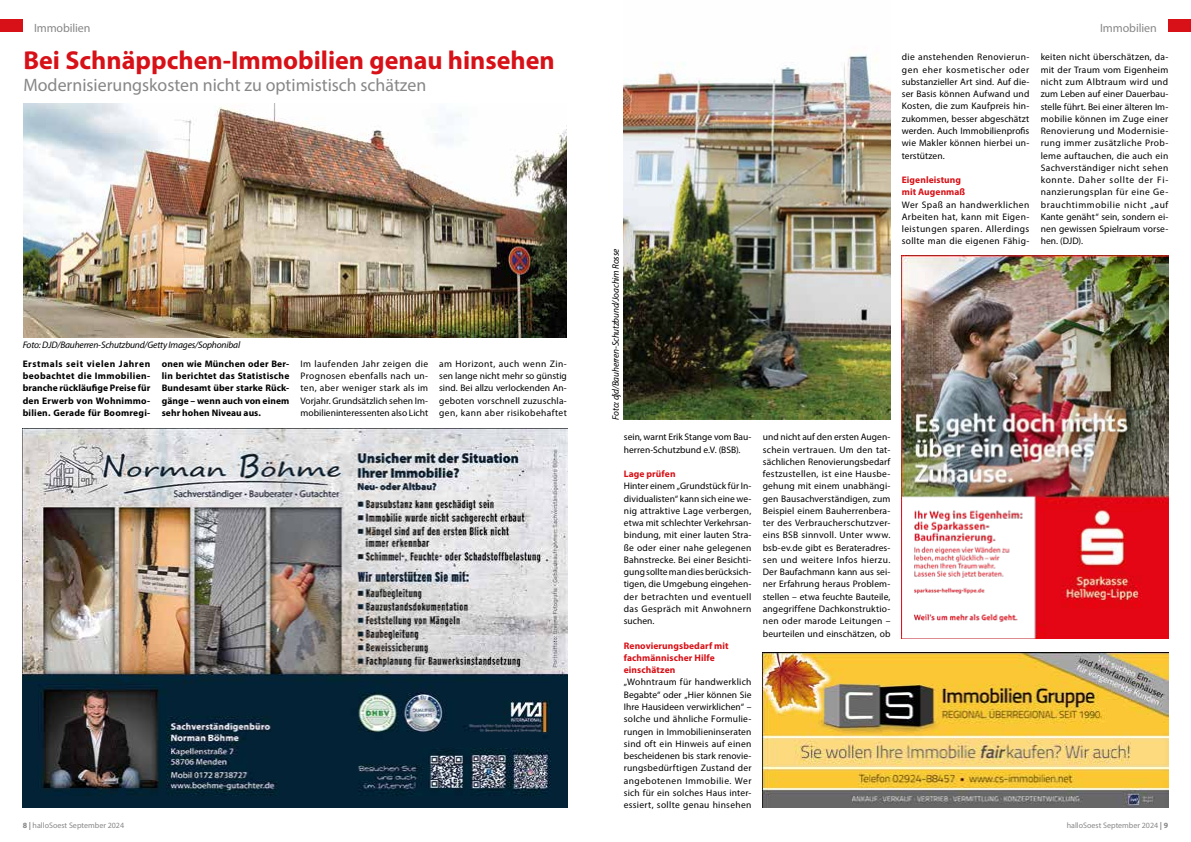
<style>
.page{position:relative;width:1191px;height:842px;background:#fff}
.page>*{position:absolute;margin:0;border:0;box-sizing:border-box;transform-origin:0 0}
.t1{font:700 26px "Myriad Pro";color:#d71117}
.t2{font:18px "Myriad Pro";color:#878787}
.t3{font:12px "Myriad Pro";letter-spacing:-.005em;color:#878787}
.t4{font:9.5px/12.3px "Myriad Pro";letter-spacing:.02em;color:#000;text-align:justify}
.t5{font:700 9.5px/12.3px "Myriad Pro";letter-spacing:.01em;color:#000;text-align:justify}
.t6{font:italic 9.5px "Myriad Pro";letter-spacing:-.02em;color:#000}
.t7{font:700 9.5px/12.3px "Myriad Pro";letter-spacing:.01em;color:#d71117}
.t8{font:8px "Myriad Pro";color:#878787}
.s1{font-weight:700}
</style>
<div class="page">
<div style="left:0;top:19px;width:23px;height:13px;background:#d71117"></div>
<img style="left:23px;top:103px;width:544px;height:234px">
<div style="left:1168px;top:19px;width:23px;height:13px;background:#d71117"></div>
<img style="left:901px;top:256px;width:267px;height:382px">
<img style="left:23px;top:428px;width:544px;height:380px">
<img style="left:763px;top:653px;width:405px;height:155px">
<img style="left:624px;top:54px;width:266px;height:366px">
<p class="t3" style="left:34px;top:20px;width:58px">Immobilien</p>
<h1 class="t1" style="left:23px;top:43px;width:533px">Bei Schnäppchen-Immobilien genau hinsehen</h1>
<h2 class="t2" style="left:23px;top:74px;width:404px">Modernisierungskosten nicht zu optimistisch schätzen</h2>
<p class="t6" style="left:23px;top:339px;width:219px">Foto: DJD/Bauherren-Schutzbund/Getty Images/Sophonibal</p>
<p class="t5" style="left:23px;top:357px;width:129px">Erstmals seit vielen Jahren beobachtet die Immobilien&shy;branche rückläufige Preise für den Erwerb von Wohnimmo&shy;bilien. Gerade für Boomregi-</p>
<p class="t5" style="left:162px;top:357px;width:129px">onen wie München oder Ber&shy;lin berichtet das Statistische Bundesamt über starke Rück&shy;gänge – wenn auch von einem sehr hohen Niveau aus.</p>
<p class="t4" style="left:300px;top:357px;width:129px">Im laufenden Jahr zeigen die Prognosen ebenfalls nach un&shy;ten, aber weniger stark als im Vorjahr. Grundsätzlich sehen Im&shy;mobilieninteressenten also Licht</p>
<p class="t4" style="left:439px;top:357px;width:129px">am Horizont, auch wenn Zin&shy;sen lange nicht mehr so günstig sind. Bei allzu verlockenden An&shy;geboten vorschnell zuzuschla&shy;gen, kann aber risikobehaftet</p>
<p class="t8" style="left:23px;top:821px;width:103px"><span class="s1">8 |</span> halloSoest September 2024</p>
<p class="t6" style="left:610px;top:420px;width:172px;rotate:-90deg">Foto: djd/Bauherren-Schutzbund/Joachim Rosse</p>
<p class="t4" style="left:624px;top:431px;width:129px">sein, warnt Erik Stange vom Bau&shy;herren-Schutzbund e.V. (BSB).</p>
<p class="t7" style="left:624px;top:467px;width:53px">Lage prüfen</p>
<p class="t4" style="left:624px;top:480px;width:129px">Hinter einem „Grundstück für In&shy;dividualisten“ kann sich eine we&shy;nig attraktive Lage verbergen, etwa mit schlechter Verkehrsan&shy;bindung, mit einer lauten Stra&shy;ße oder einer nahe gelegenen Bahnstrecke. Bei einer Besichti&shy;gung sollte man dies berücksich&shy;tigen, die Umgebung eingehen&shy;der betrachten und eventuell das Gespräch mit Anwohnern suchen.</p>
<p class="t7" style="left:624px;top:639px;width:106px">Renovierungsbedarf mit fachmännischer Hilfe einschätzen</p>
<p class="t4" style="left:624px;top:676px;width:129px">„Wohntraum für handwerklich Begabte“ oder „Hier können Sie Ihre Hausideen verwirklichen“ – solche und ähnliche Formulie&shy;rungen in Immobilieninseraten sind oft ein Hinweis auf einen bescheidenen bis stark renovie&shy;rungsbedürftigen Zustand der angebotenen Immobilie. Wer sich für ein solches Haus inter&shy;essiert, sollte genau hinsehen</p>
<p class="t4" style="left:901px;top:51px;width:129px">die anstehenden Renovierun&shy;gen eher kosmetischer oder substanzieller Art sind. Auf die&shy;ser Basis können Aufwand und Kosten, die zum Kaufpreis hin&shy;zukommen, besser abgeschätzt werden. Auch Immobilienprofis wie Makler können hierbei un&shy;terstützen.</p>
<p class="t7" style="left:901px;top:173px;width:65px">Eigenleistung mit Augenmaß</p>
<p class="t4" style="left:901px;top:198px;width:129px">Wer Spaß an handwerklichen Arbeiten hat, kann mit Eigen&shy;leistungen sparen. Allerdings sollte man die eigenen Fähig-</p>
<p class="t4" style="left:763px;top:431px;width:129px">und nicht auf den ersten Augen&shy;schein vertrauen. Um den tat&shy;sächlichen Renovierungsbedarf festzustellen, ist eine Hausbe&shy;gehung mit einem unabhängi&shy;gen Bausachverständigen, zum Beispiel einem Bauherrenbera&shy;ter des Verbraucherschutzver&shy;eins BSB sinnvoll. Unter www. bsb-ev.de gibt es Berateradres&shy;sen und weitere Infos hierzu.<br>Der Baufachmann kann aus sei&shy;ner Erfahrung heraus Problem&shy;stellen – etwa feuchte Bauteile, angegriffene Dachkonstruktio&shy;nen oder marode Leitungen – beurteilen und einschätzen, ob</p>
<p class="t3" style="left:1100px;top:20px;width:58px">Immobilien</p>
<p class="t4" style="left:1040px;top:51px;width:129px">keiten nicht überschätzen, da&shy;mit der Traum vom Eigenheim nicht zum Albtraum wird und zum Leben auf einer Dauerbau&shy;stelle führt. Bei einer älteren Im&shy;mobilie können im Zuge einer Renovierung und Modernisie&shy;rung immer zusätzliche Prob&shy;leme auftauchen, die auch ein Sachverständiger nicht sehen konnte. Daher sollte der Fi&shy;nanzierungsplan für eine Ge&shy;brauchtimmobilie nicht „auf Kante genäht“ sein, sondern ei&shy;nen gewissen Spielraum vorse&shy;hen. (DJD).</p>
<p class="t8" style="left:1066px;top:821px;width:103px">halloSoest September 2024 <span class="s1">| 9</span></p>
</div>
